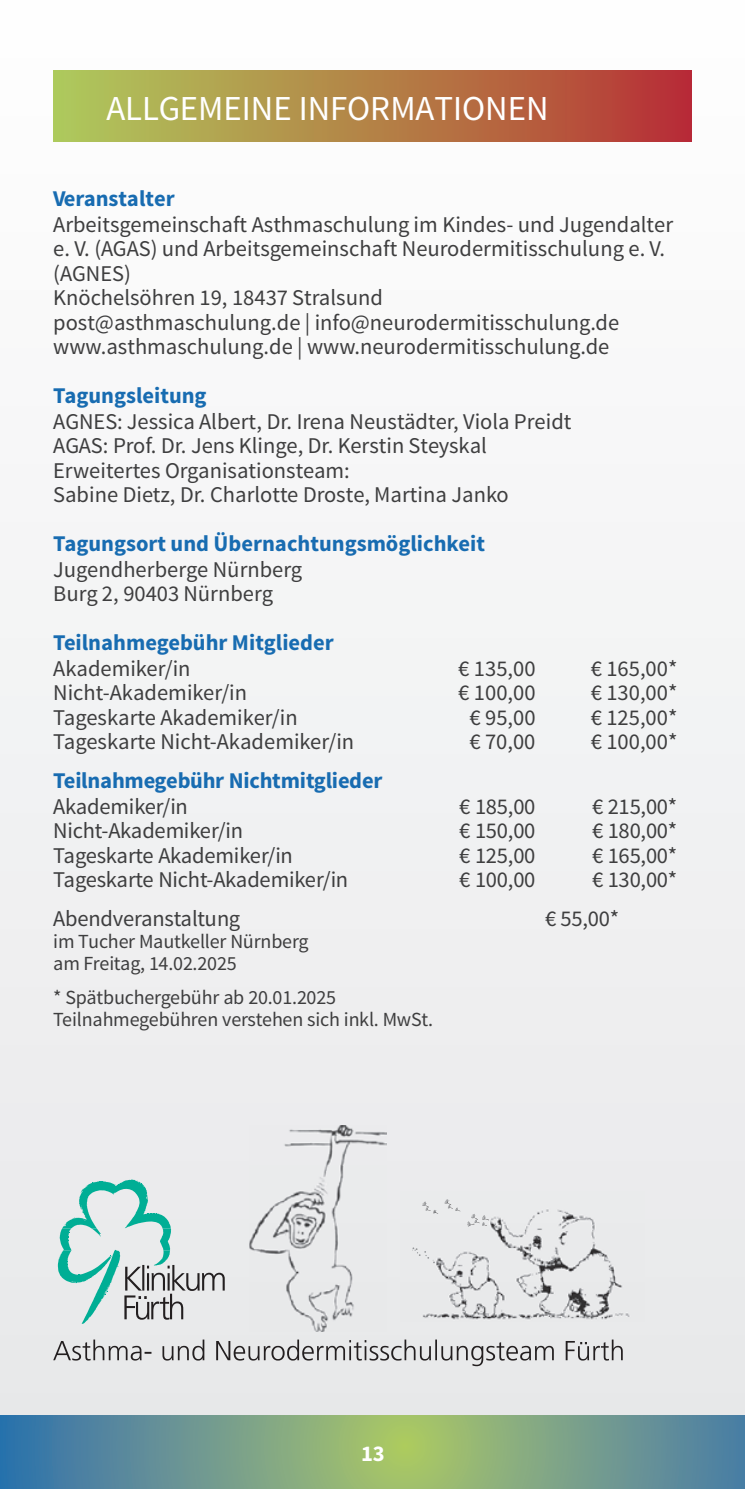
<style>
.page{position:relative;width:745px;height:1489px;background:#fff}
.page>*{position:absolute;margin:0;border:0;box-sizing:border-box;transform-origin:0 0}
.t1{font:35px "Source Sans Pro";color:#fff}
.t2{font:22.5px/24.5px "Source Sans Pro";color:#3e3e3f}
.t3{font:22.5px "Source Sans Pro";letter-spacing:-.02em;color:#3e3e3f}
.t4{font:700 22.5px "Source Sans Pro";color:#186cb1}
.t5{font:700 22.5px "Source Sans Pro";letter-spacing:-.02em;color:#186cb1}
.t6{font:700 22.5px "Source Sans Pro";color:#fff}
.t7{font:20px/21.8px "Source Sans Pro";letter-spacing:-.02em;color:#3e3e3f}
</style>
<div class="page">
<div style="left:0;top:0;width:744px;height:1488px;background:#f3f4f4"></div>
<svg style="left:0;top:1415px;width:744px;height:73px;background:#739d8b"></svg>
<div style="left:53px;top:71px;width:638px;height:71px;background:linear-gradient(to right,#afcd5b,#b83334)"></div>
<svg style="left:58px;top:1179px;width:166px;height:144px"></svg>
<img style="left:400px;top:1209px;width:244px;height:112px">
<svg style="left:467px;top:1213px;width:21px;height:13px"></svg>
<svg style="left:444px;top:1199px;width:17px;height:12px"></svg>
<svg style="left:422px;top:1201px;width:16px;height:12px"></svg>
<svg style="left:412px;top:1247px;width:22px;height:16px"></svg>
<svg style="left:53px;top:1339px;width:569px;height:26px"></svg>
<img style="left:249px;top:1125px;width:137px;height:205px">
<h1 class="t1" style="left:106px;top:86px;width:443px">ALLGEMEINE INFORMATIONEN</h1>
<p class="t4" style="left:53px;top:184px;width:123px">Veranstalter</p>
<p class="t2" style="left:53px;top:212px;width:621px">Arbeitsgemeinschaft Asthmaschulung im Kindes- und Jugendalter e. V. (AGAS) und Arbeitsgemeinschaft Neurodermitisschulung e. V. (AGNES)<br>Knöchelsöhren 19, 18437 Stralsund<br>post@asthmaschulung.de | info@neurodermitisschulung.de www.asthmaschulung.de | www.neurodermitisschulung.de</p>
<p class="t4" style="left:53px;top:381px;width:155px">Tagungsleitung</p>
<p class="t2" style="left:53px;top:409px;width:519px">AGNES: Jessica Albert, Dr. Irena Neustädter, Viola Preidt AGAS: Prof. Dr. Jens Klinge, Dr. Kerstin Steyskal Erweitertes Organisationsteam:<br>Sabine Dietz, Dr. Charlotte Droste, Martina Janko</p>
<p class="t4" style="left:53px;top:529px;width:433px">Tagungsort und Übernachtungsmöglichkeit</p>
<p class="t2" style="left:53px;top:557px;width:250px">Jugendherberge Nürnberg<br>Burg 2, 90403 Nürnberg</p>
<p class="t4" style="left:53px;top:628px;width:282px">Teilnahmegebühr Mitglieder</p>
<p class="t2" style="left:53px;top:656px;width:139px">Akademiker/in</p>
<p class="t2" style="left:458px;top:656px;width:79px">€ 135,00</p>
<p class="t2" style="left:590px;top:656px;width:88px">€ 165,00*</p>
<p class="t2" style="left:53px;top:681px;width:195px">Nicht-Akademiker/in</p>
<p class="t2" style="left:458px;top:681px;width:79px">€ 100,00</p>
<p class="t2" style="left:590px;top:681px;width:88px">€ 130,00*</p>
<p class="t2" style="left:53px;top:705px;width:246px">Tageskarte Akademiker/in</p>
<p class="t2" style="left:469px;top:705px;width:68px">€ 95,00</p>
<p class="t2" style="left:590px;top:705px;width:88px">€ 125,00*</p>
<p class="t2" style="left:53px;top:729px;width:302px">Tageskarte Nicht-Akademiker/in</p>
<p class="t2" style="left:469px;top:729px;width:68px">€ 70,00</p>
<p class="t2" style="left:590px;top:729px;width:88px">€ 100,00*</p>
<p class="t5" style="left:53px;top:766px;width:330px">Teilnahmegebühr Nichtmitglieder</p>
<p class="t2" style="left:53px;top:794px;width:136px">Akademiker/in</p>
<p class="t2" style="left:459px;top:794px;width:77px">€ 185,00</p>
<p class="t2" style="left:591px;top:794px;width:87px">€ 215,00*</p>
<p class="t3" style="left:53px;top:817px;width:191px">Nicht-Akademiker/in</p>
<p class="t2" style="left:459px;top:819px;width:77px">€ 150,00</p>
<p class="t2" style="left:591px;top:819px;width:87px">€ 180,00*</p>
<p class="t3" style="left:53px;top:841px;width:241px">Tageskarte Akademiker/in</p>
<p class="t2" style="left:459px;top:843px;width:77px">€ 125,00</p>
<p class="t2" style="left:591px;top:843px;width:87px">€ 165,00*</p>
<p class="t3" style="left:53px;top:865px;width:296px">Tageskarte Nicht-Akademiker/in</p>
<p class="t2" style="left:459px;top:867px;width:77px">€ 100,00</p>
<p class="t2" style="left:591px;top:867px;width:87px">€ 130,00*</p>
<p class="t3" style="left:53px;top:904px;width:188px">Abendveranstaltung</p>
<p class="t2" style="left:544px;top:906px;width:76px">€ 55,00*</p>
<p class="t7" style="left:53px;top:931px;width:257px">im Tucher Mautkeller Nürnberg am Freitag, 14.02.2025</p>
<p class="t7" style="left:53px;top:987px;width:381px">* Spätbuchergebühr ab 20.01.2025<br>Teilnahmegebühren verstehen sich inkl. MwSt.</p>
<p class="t6" style="left:361px;top:1438px;width:25px">13</p>
</div>
